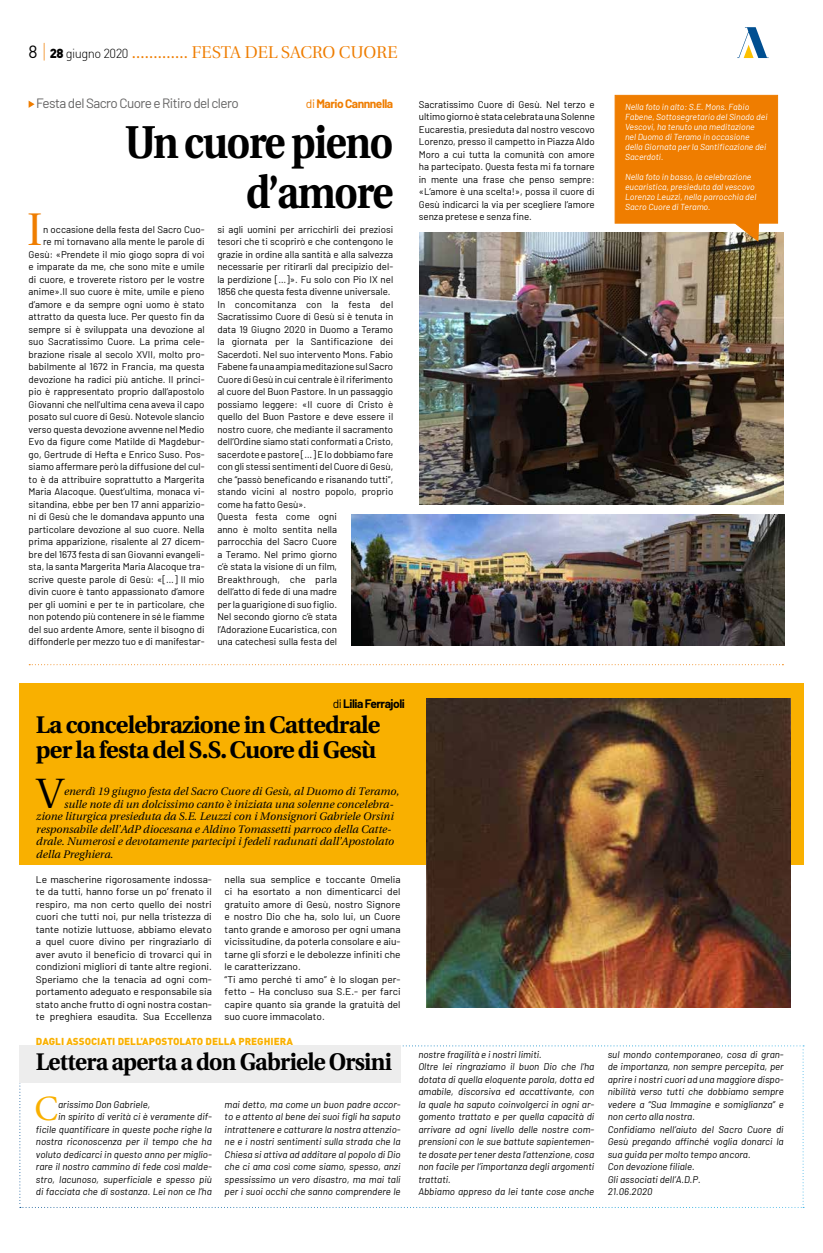
<style>
.page{position:relative;width:823px;height:1253px;background:#fff}
.page>*{position:absolute;margin:0;border:0;box-sizing:border-box;transform-origin:0 0}
.t1{font:700 46px/50px "Utopia";letter-spacing:-.03em;color:#000;text-align:right;scale:.87 1}
.t2{font:45.6px "Utopia Titling";color:#ef7d00}
.t3{font:42.3px "Utopia Titling";color:#000}
.t4{font:35.7px "Minion Pro";color:#f9b000}
.t5{font:700 24px/25px "Utopia";letter-spacing:-.03em;color:#000}
.t6{font:700 24px "Utopia";letter-spacing:-.03em;color:#000;scale:.95 1}
.t7{font:17px "Utopia Titling";letter-spacing:-.015em;color:#ef7d00}
.t8{font:13.5px "Barlow";letter-spacing:-.04em;color:#646363}
.t9{font:700 12px "Barlow";letter-spacing:-.04em;color:#000}
.t10{font:700 12px "Barlow";letter-spacing:-.04em;color:#ef7d00}
.t11{font:italic 11px "Utopia";color:#000}
.t12{font:900 10px "DIN Pro";color:#f9b000}
.t13{font:9.8px/12.5px "Barlow";color:#000;text-align:right}
.t14{font:italic 9.8px/12.5px "Barlow";color:#000}
.t15{font:9.8px/12.5px "Barlow";color:#000;text-align:justify;scale:1.04 1}
.t16{font:italic 8.8px/10px "Barlow";color:#fff}
.s1{font-family:"DIN Pro";font-size:17.5px;color:#000}
.s2{font-family:"DIN Pro";font-size:20.5px}
.s3{font-family:"DIN Pro";font-weight:900;font-size:13px;color:#000}
.s4{font-family:"DIN Pro";font-weight:300;font-size:13px;color:#000}
.s5{font-family:"Futura";font-weight:500;font-stretch:condensed}
.s6{font-weight:400}
</style>
<div class="page">
<svg style="left:737px;top:27px;width:31px;height:31px"></svg>
<svg style="left:19px;top:1045px;width:784px;height:163px"></svg>
<div style="left:19px;top:1045px;width:381px;height:38px;background:#ededed"></div>
<div style="left:19px;top:683px;width:784px;height:182px;background:#f9b000"></div>
<img style="left:426px;top:699px;width:363px;height:308px">
<svg style="left:29px;top:101px;width:6px;height:7px"></svg>
<img style="left:419px;top:233px;width:363px;height:272px">
<svg style="left:613px;top:94px;width:165px;height:149px;background:#e9871a"></svg>
<img style="left:351px;top:515px;width:433px;height:131px">
<svg style="left:29px;top:664px;width:754px;height:1px"></svg>
<h3 class="t7" style="left:28px;top:43px;width:371px"><span class="s1">8</span> <span class="s2">|</span> <span class="s3">28</span> <span class="s4">giugno 2020</span> <span class="s5">.............</span> FESTA DEL SACRO CUORE</h3>
<h3 class="t8" style="left:36px;top:93px;width:204px">Festa del Sacro Cuore e Ritiro del clero</h3>
<p class="t10" style="left:306px;top:95px;width:89px"><span class="s6">di</span> Mario Cannnella</p>
<h1 class="t1" style="left:125px;top:117px;width:310px">Un cuore pieno d’amore</h1>
<h2 class="t2" style="left:26px;top:205px;width:18px">I</h2>
<p class="t13" style="left:29px;top:222px;width:177px">n occasione della festa del Sacro Cuo-<br>re mi tornavano alla mente le parole di Gesù: «Prendete il mio giogo sopra di voi e imparate da me, che sono mite e umile di cuore, e troverete ristoro per le vostre anime».Il suo cuore è mite, umile e pieno d’amore e da sempre ogni uomo è stato attratto da questa luce. Per questo fin da sempre si è sviluppata una devozione al suo Sacratissimo Cuore. La prima cele&shy;brazione risale al secolo XVII, molto pro&shy;babilmente al 1672 in Francia, ma questa devozione ha radici più antiche. Il princi&shy;pio è rappresentato proprio dall’apostolo Giovanni che nell’ultima cena aveva il capo posato sul cuore di Gesù. Notevole slancio verso questa devozione avvenne nel Medio Evo da figure come Matilde di Magdebur&shy;go, Gertrude di Hefta e Enrico Suso. Pos&shy;siamo affermare però la diffusione del cul&shy;to è da attribuire soprattutto a Margerita Maria Alacoque. Quest’ultima, monaca vi&shy;sitandina, ebbe per ben 17 anni apparizio&shy;ni di Gesù che le domandava appunto una particolare devozione al suo cuore. Nella prima apparizione, risalente al 27 dicem&shy;bre del 1673 festa di san Giovanni evangeli&shy;sta, la santa Margerita Maria Alacoque tra&shy;scrive queste parole di Gesù: «[…] Il mio divin cuore è tanto appassionato d’amore per gli uomini e per te in particolare, che non potendo più contenere in sé le fiamme del suo ardente Amore, sente il bisogno di diffonderle per mezzo tuo e di manifestar-</p>
<p class="t13" style="left:217px;top:222px;width:177px;text-align:left">si agli uomini per arricchirli dei preziosi tesori che ti scoprirò e che contengono le grazie in ordine alla santità e alla salvezza necessarie per ritirarli dal precipizio del&shy;la perdizione […]». Fu solo con Pio IX nel 1856 che questa festa divenne universale.<br>In concomitanza con la festa del Sacratissimo Cuore di Gesù si è tenuta in data 19 Giugno 2020 in Duomo a Teramo la giornata per la Santificazione dei Sacerdoti. Nel suo intervento Mons. Fabio Fabene fa una ampia meditazione sul Sacro Cuore di Gesù in cui centrale è il riferimento al cuore del Buon Pastore. In un passaggio possiamo leggere: «Il cuore di Cristo è quello del Buon Pastore e deve essere il nostro cuore, che mediante il sacramento dell’Ordine siamo stati conformati a Cristo, sacerdote e pastore […] E lo dobbiamo fare con gli stessi sentimenti del Cuore di Gesù, che “passò beneficando e risanando tutti”, stando vicini al nostro popolo, proprio come ha fatto Gesù».<br>Questa festa come ogni<br>anno è molto sentita nella<br>parrocchia del Sacro Cuore<br>a Teramo. Nel primo giorno<br>c’è stata la visione di un film, Breakthrough, che parla<br>dell’atto di fede di una madre<br>per la guarigione di suo figlio.<br>Nel secondo giorno c’è stata<br>l’Adorazione Eucaristica, con<br>una catechesi sulla festa del</p>
<p class="t13" style="left:418px;top:97px;width:177px;text-align:justify">Sacratissimo Cuore di Gesù. Nel terzo e ultimo giorno è stata celebrata una Solenne Eucarestia, presieduta dal nostro vescovo Lorenzo, presso il campetto in Piazza Aldo Moro a cui tutta la comunità con amore ha partecipato. Questa festa mi fa tornare in mente una frase che penso sempre: «L’amore è una scelta!», possa il cuore di Gesù indicarci la via per scegliere l’amore senza pretese e senza fine.</p>
<p class="t16" style="left:624px;top:101px;width:144px">Nella foto in alto: S.E. Mons. Fabio<br>Fabene, Sottosegretario del Sinodo dei<br>Vescovi, ha tenuto una meditazione nel Duomo di Teramo in occasione della Giornata per la Santificazione dei<br>Sacerdoti.</p>
<p class="t16" style="left:624px;top:171px;width:133px">Nella foto in basso, la celebrazione eucaristica, presieduta dal vescovo Lorenzo Leuzzi, nella parrocchia del Sacro Cuore di Teramo.</p>
<p class="t9" style="left:332px;top:695px;width:74px"><span class="s6">di</span> Lilia Ferrajoli</p>
<h3 class="t5" style="left:36px;top:712px;width:345px">La concelebrazione in Cattedrale per la festa del S.S. Cuore di Gesù</h3>
<h3 class="t3" style="left:37px;top:770px;width:29px">V</h3>
<p class="t11" style="left:64px;top:786px;width:336px">enerdì 19 giugno festa del Sacro Cuore di Gesù, al Duomo di Teramo,</p>
<p class="t11" style="left:64px;top:798px;width:331px">sulle note di un dolcissimo canto è iniziata una solenne concelebra-</p>
<p class="t11" style="left:36px;top:811px;width:359px">zione liturgica presieduta da S.E. Leuzzi con i Monsignori Gabriele Orsini</p>
<p class="t11" style="left:36px;top:823px;width:356px">responsabile dell’AdP diocesana e Aldino Tomassetti parroco della Catte-</p>
<p class="t11" style="left:36px;top:836px;width:359px">drale. Numerosi e devotamente partecipi i fedeli radunati dall’Apostolato</p>
<p class="t11" style="left:36px;top:848px;width:79px">della Preghiera.</p>
<p class="t15" style="left:36px;top:872px;width:171px">Le mascherine rigorosamente indossa&shy;te da tutti, hanno forse un po’ frenato il respiro, ma non certo quello dei nostri cuori che tutti noi, pur nella tristezza di tante notizie luttuose, abbiamo elevato a quel cuore divino per ringraziarlo di aver avuto il beneficio di trovarci qui in condizioni migliori di tante altre regioni.<br>Speriamo che la tenacia ad ogni com&shy;portamento adeguato e responsabile sia stato anche frutto di ogni nostra costan&shy;te preghiera esaudita. Sua Eccellenza</p>
<p class="t15" style="left:224px;top:872px;width:171px;text-align:left">nella sua semplice e toccante Omelia ci ha esortato a non dimenticarci del gratuito amore di Gesù, nostro Signore e nostro Dio che ha, solo lui, un Cuore tanto grande e amoroso per ogni umana vicissitudine, da poterla consolare e aiu&shy;tarne gli sforzi e le debolezze infiniti che le caratterizzano.<br>“Ti amo perché ti amo” è lo slogan per&shy;fetto – Ha concluso sua S.E.- per farci capire quanto sia grande la gratuità del suo cuore immacolato.</p>
<p class="t12" style="left:36px;top:1035px;width:258px">DAGLI ASSOCIATI DELL’APOSTOLATO DELLA PREGHIERA</p>
<h3 class="t6" style="left:36px;top:1048px;width:376px">Lettera aperta a don Gabriele Orsini</h3>
<h3 class="t4" style="left:34px;top:1085px;width:25px">C</h3>
<p class="t14" style="left:58px;top:1097px;width:94px">arissimo Don Gabriele,</p>
<p class="t14" style="left:58px;top:1110px;width:155px">in spirito di verità ci è veramente dif-</p>
<p class="t14" style="left:36px;top:1122px;width:177px">ficile quantificare in queste poche righe la</p>
<p class="t14" style="left:36px;top:1135px;width:177px">nostra riconoscenza per il tempo che ha</p>
<p class="t14" style="left:36px;top:1147px;width:177px">voluto dedicarci in questo anno per miglio-</p>
<p class="t14" style="left:36px;top:1160px;width:177px">rare il nostro cammino di fede così malde-</p>
<p class="t14" style="left:36px;top:1172px;width:177px">stro, lacunoso, superficiale e spesso più</p>
<p class="t14" style="left:36px;top:1185px;width:177px">di facciata che di sostanza. Lei non ce l’ha</p>
<p class="t14" style="left:224px;top:1097px;width:177px;text-align:justify">mai detto, ma come un buon padre accor&shy;to e attento al bene dei suoi figli ha saputo intrattenere e catturare la nostra attenzio&shy;ne e i nostri sentimenti sulla strada che la Chiesa si attiva ad additare al popolo di Dio che ci ama così come siamo, spesso, anzi spessissimo un vero disastro, ma mai tali per i suoi occhi che sanno comprendere le</p>
<p class="t14" style="left:418px;top:1047px;width:177px">nostre fragilità e i nostri limiti.<br>Oltre lei ringraziamo il buon Dio che l’ha dotata di quella eloquente parola, dotta ed amabile, discorsiva ed accattivante, con la quale ha saputo coinvolgerci in ogni ar&shy;gomento trattato e per quella capacità di arrivare ad ogni livello delle nostre com&shy;prensioni con le sue battute sapientemen&shy;te dosate per tener desta l’attenzione, cosa non facile per l’importanza degli argomenti trattati.<br>Abbiamo appreso da lei tante cose anche</p>
<p class="t14" style="left:607px;top:1047px;width:177px">sul mondo contemporaneo, cosa di gran&shy;de importanza, non sempre percepita, per aprire i nostri cuori ad una maggiore dispo&shy;nibilità verso tutti che dobbiamo sempre vedere a “Sua Immagine e somiglianza” e non certo alla nostra.<br>Confidiamo nell’aiuto del Sacro Cuore di Gesù pregando affinché voglia donarci la sua guida per molto tempo ancora.<br>Con devozione filiale.<br>Gli associati dell’A.D.P.<br>21.06.2020</p>
</div>
